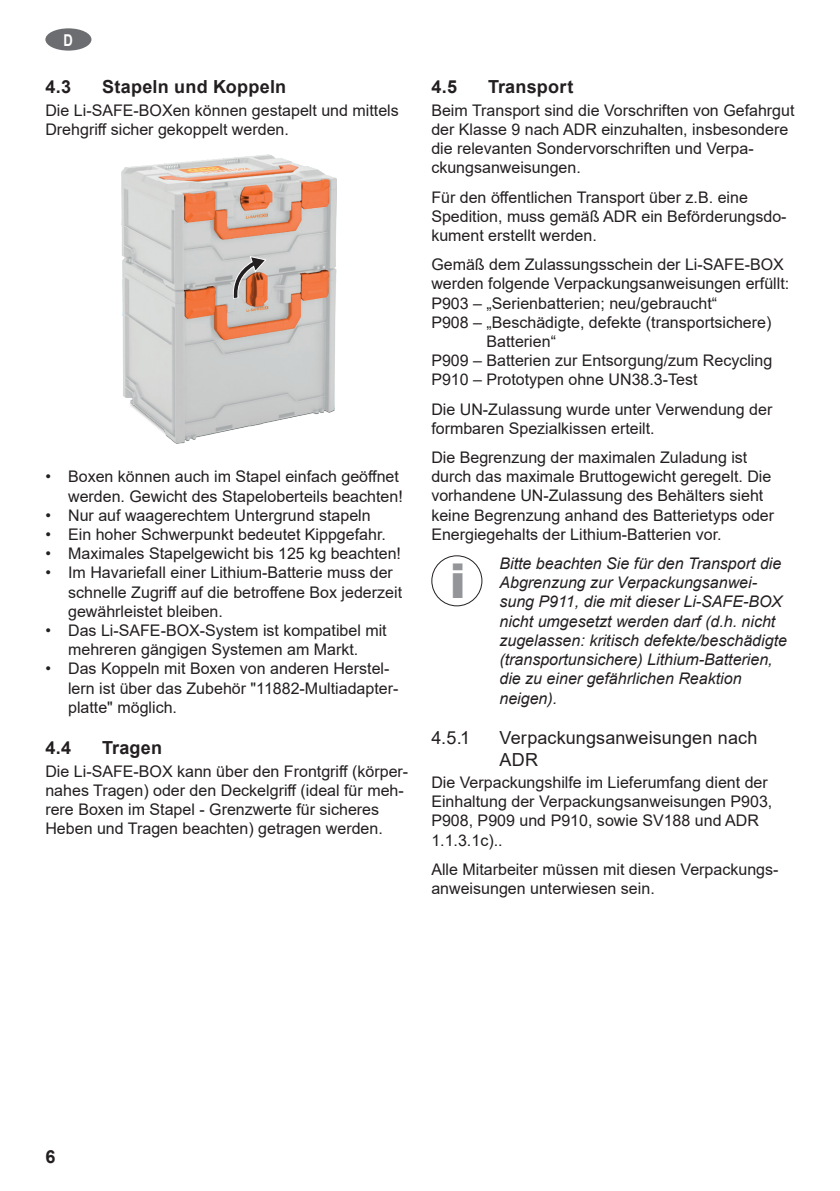
<style>
.page{position:relative;width:840px;height:1191px;background:#fff}
.page>*{position:absolute;margin:0;border:0;box-sizing:border-box;transform-origin:0 0}
.t1{font:900 48px "Arial";color:#939598}
.t2{font:700 18px "Arial";letter-spacing:.015em;color:#231f20}
.t3{font:18px/21.6px "Arial";letter-spacing:.005em;color:#231f20}
.t4{font:700 16.4px "Arial";color:#fff;scale:.8 1}
.t5{font:16px/19.2px "Arial";color:#231f20}
.t6{font:italic 16px/19.2px "Arial";color:#231f20}
</style>
<div class="page">
<div style="left:45px;top:28px;width:46px;height:23px;background:#6c6d70;border-radius:50%"></div>
<img style="left:122px;top:154px;width:214px;height:289px">
<svg style="left:232px;top:256px;width:35px;height:43px;background:#b48f7e"></svg>
<div style="left:431px;top:555px;width:51px;height:51px;border:1px solid #231f20;border-radius:50%"></div>
<p class="t4" style="left:63px;top:28px;width:13px">D</p>
<p class="t2" style="left:45px;top:73px;width:27px">4.3</p>
<p class="t2" style="left:102px;top:73px;width:185px">Stapeln und Koppeln</p>
<p class="t5" style="left:45px;top:100px;width:355px">Die Li-SAFE-BOXen können gestapelt und mittels<br>Drehgriff sicher gekoppelt werden.</p>
<p class="t5" style="left:45px;top:467px;width:359px;text-align:right">• Boxen können auch im Stapel einfach geöffnet werden. Gewicht des Stapeloberteils beachten!</p>
<p class="t5" style="left:45px;top:505px;width:327px">• Nur auf waagerechtem Untergrund stapeln</p>
<p class="t5" style="left:45px;top:524px;width:342px">• Ein hoher Schwerpunkt bedeutet Kippgefahr.</p>
<p class="t5" style="left:45px;top:544px;width:357px">• Maximales Stapelgewicht bis 125 kg beachten!</p>
<p class="t5" style="left:68px;top:563px;width:335px;text-indent:-23px">• Im Havariefall einer Lithium-Batterie muss der schnelle Zugriff auf die betroffene Box jederzeit gewährleistet bleiben.</p>
<p class="t5" style="left:45px;top:620px;width:342px;text-align:center">• Das Li-SAFE-BOX-System ist kompatibel mit mehreren gängigen Systemen am Markt.</p>
<p class="t5" style="left:68px;top:659px;width:331px;text-indent:-23px">• Das Koppeln mit Boxen von anderen Herstel&shy;lern ist über das Zubehör "11882-Multiadapter&shy;platte" möglich.</p>
<p class="t2" style="left:45px;top:734px;width:27px">4.4</p>
<p class="t2" style="left:102px;top:734px;width:61px">Tragen</p>
<p class="t5" style="left:45px;top:761px;width:364px">Die Li-SAFE-BOX kann über den Frontgriff (körper&shy;nahes Tragen) oder den Deckelgriff (ideal für meh&shy;rere Boxen im Stapel - Grenzwerte für sicheres Heben und Tragen beachten) getragen werden.</p>
<p class="t2" style="left:431px;top:73px;width:27px">4.5</p>
<p class="t2" style="left:488px;top:73px;width:87px">Transport</p>
<p class="t5" style="left:431px;top:100px;width:364px">Beim Transport sind die Vorschriften von Gefahrgut der Klasse 9 nach ADR einzuhalten, insbesondere die relevanten Sondervorschriften und Verpa&shy;ckungsanweisungen.</p>
<p class="t5" style="left:431px;top:187px;width:356px">Für den öffentlichen Transport über z.B. eine<br>Spedition, muss gemäß ADR ein Beförderungsdo&shy;kument erstellt werden.</p>
<p class="t5" style="left:431px;top:255px;width:354px">Gemäß dem Zulassungsschein der Li-SAFE-BOX</p>
<p class="t5" style="left:431px;top:274px;width:359px">werden folgende Verpackungsanweisungen erfüllt:</p>
<p class="t5" style="left:431px;top:293px;width:287px">P903 – „Serienbatterien; neu/gebraucht“</p>
<p class="t5" style="left:431px;top:312px;width:341px">P908 – „Beschädigte, defekte (transportsichere)</p>
<p class="t5" style="left:486px;top:332px;width:71px">Batterien“</p>
<p class="t5" style="left:431px;top:351px;width:342px">P909 – Batterien zur Entsorgung/zum Recycling</p>
<p class="t5" style="left:431px;top:370px;width:267px">P910 – Prototypen ohne UN38.3-Test</p>
<p class="t5" style="left:431px;top:399px;width:342px">Die UN-Zulassung wurde unter Verwendung der formbaren Spezialkissen erteilt.</p>
<p class="t5" style="left:431px;top:448px;width:344px">Die Begrenzung der maximalen Zuladung ist durch das maximale Bruttogewicht geregelt. Die vorhandene UN-Zulassung des Behälters sieht keine Begrenzung anhand des Batterietyps oder Energiegehalts der Lithium-Batterien vor.</p>
<h1 class="t1" style="left:449px;top:546px;width:17px">i</h1>
<p class="t6" style="left:499px;top:554px;width:289px">Bitte beachten Sie für den Transport die Abgrenzung zur Verpackungsanwei&shy;sung P911, die mit dieser Li-SAFE-BOX nicht umgesetzt werden darf (d.h. nicht zugelassen: kritisch defekte/beschädigte (transportunsichere) Lithium-Batterien, die zu einer gefährlichen Reaktion neigen).</p>
<p class="t3" style="left:431px;top:727px;width:40px">4.5.1</p>
<p class="t3" style="left:499px;top:727px;width:259px">Verpackungsanweisungen nach<br>ADR</p>
<p class="t5" style="left:431px;top:772px;width:342px">Die Verpackungshilfe im Lieferumfang dient der Einhaltung der Verpackungsanweisungen P903, P908, P909 und P910, sowie SV188 und ADR 1.1.3.1c)..</p>
<p class="t5" style="left:431px;top:859px;width:348px">Alle Mitarbeiter müssen mit diesen Verpackungs&shy;anweisungen unterwiesen sein.</p>
<p class="t2" style="left:45px;top:1143px;width:12px">6</p>
</div>
